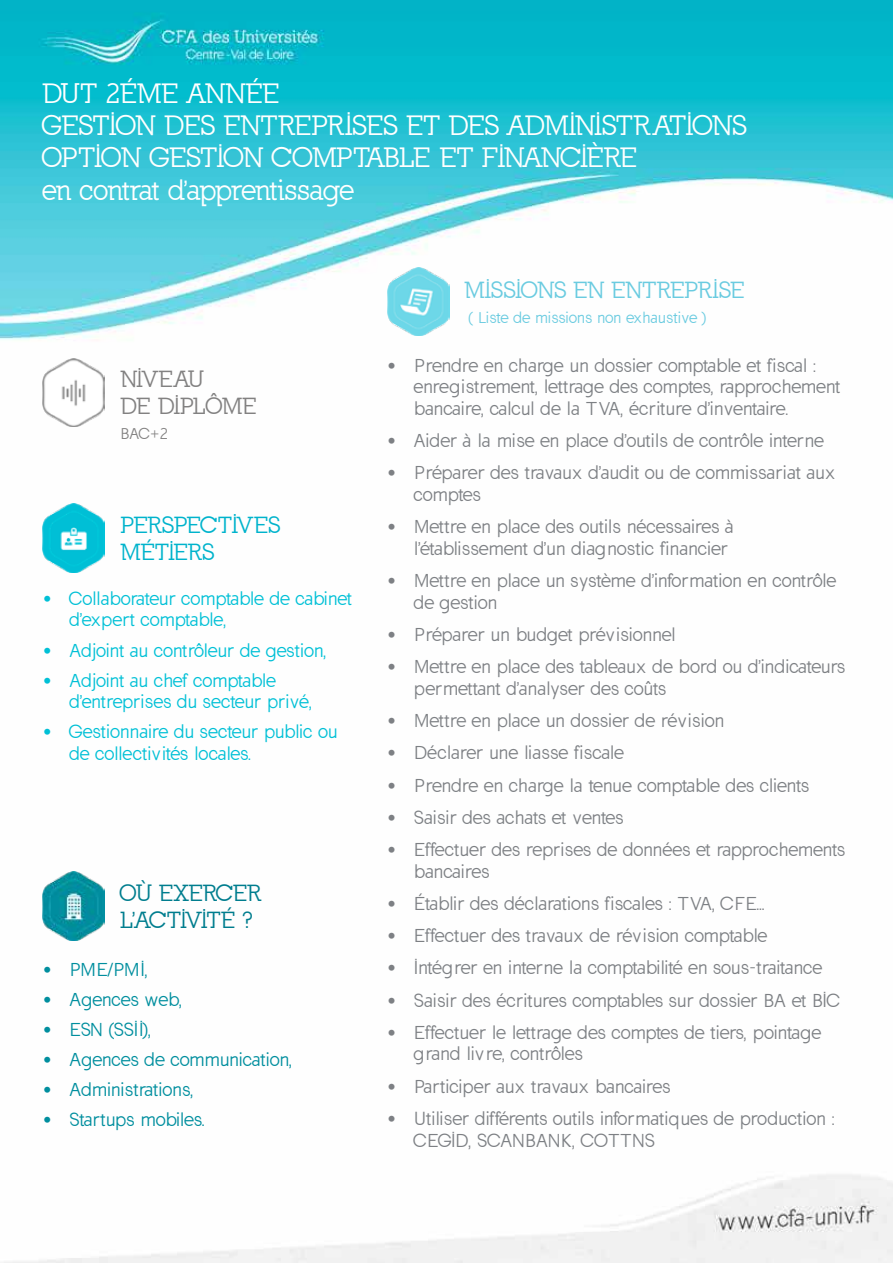
<style>
.page{position:relative;width:893px;height:1263px;background:#fff}
.page>*{position:absolute;margin:0;border:0;box-sizing:border-box;transform-origin:0 0}
.t1{font:27px/32.4px "California";color:#fff}
.t2{font:22.5px "California";color:#6acbe0}
.t3{font:22.5px/27px "California";color:#007d8e}
.t4{font:22.5px/27px "California";color:#00b3cc}
.t5{font:22.5px/27px "California";color:#828181}
.t6{font:18px/21.6px "California Sans";color:#7d8084}
.t7{font:18px/21.6px "California Sans";color:#00c0d6}
.t8{font:18px/21.6px "California Sans";letter-spacing:.025em;color:#7d8084}
.t9{font:18px "California Sans";letter-spacing:.02em;color:#008e9e}
.t10{font:18px "California Sans";letter-spacing:.03em;color:#7d8084}
.t11{font:18px "California Sans";color:#008e9e}
.t12{font:15px "California Sans";letter-spacing:.025em;color:#6acbe0}
.t13{font:15px "California Sans";color:#828181}
</style>
<div class="page">
<img style="left:0;top:0;width:893px;height:1263px">
<img style="left:43px;top:358px;width:62px;height:69px">
<img style="left:43px;top:503px;width:62px;height:69px">
<img style="left:387px;top:267px;width:62px;height:69px">
<img style="left:43px;top:872px;width:62px;height:68px">
<h1 class="t1" style="left:43px;top:77px;width:705px">DUT 2ÉME ANNÉE<br>GESTION DES ENTREPRISES ET DES ADMINISTR ATIONS<br>OPTION GESTION COMPTABLE ET FINANCIÈRE<br>en contrat d'apprentissage</h1>
<p class="t5" style="left:120px;top:366px;width:138px">NIVEAU<br>DE DIPLÔME</p>
<p class="t13" style="left:120px;top:425px;width:49px">BAC+2</p>
<p class="t4" style="left:120px;top:512px;width:161px">PERSPECTIVES<br>MÉTIERS</p>
<p class="t7" style="left:70px;top:588px;width:284px;text-indent:-27px">• Collaborateur comptable de cabinet d'expert comptable,</p>
<p class="t7" style="left:43px;top:639px;width:285px">• Adjoint au contrôleur de gestion,</p>
<p class="t7" style="left:70px;top:670px;width:244px;text-indent:-27px">• Adjoint au chef comptable d'entreprises du secteur privé,</p>
<p class="t7" style="left:70px;top:721px;width:269px;text-indent:-27px">• Gestionnaire du secteur public ou de collectivités locales.</p>
<p class="t3" style="left:120px;top:880px;width:142px">OÙ EXERCER<br>L'ACTIVITÉ ?</p>
<p class="t9" style="left:43px;top:959px;width:106px">• PME/PMI,</p>
<p class="t9" style="left:43px;top:989px;width:141px">• Agences web,</p>
<p class="t9" style="left:43px;top:1019px;width:110px">• ESN (SSII),</p>
<p class="t11" style="left:43px;top:1049px;width:251px">• Agences de communication,</p>
<p class="t9" style="left:43px;top:1079px;width:152px">• Administrations,</p>
<p class="t9" style="left:43px;top:1109px;width:163px">• Startups mobiles.</p>
<p class="t2" style="left:464px;top:277px;width:281px">MISSIONS EN ENTREPRISE</p>
<p class="t12" style="left:469px;top:309px;width:239px">( Liste de missions non exhaustive )</p>
<p class="t6" style="left:414px;top:355px;width:428px;text-indent:-27px">• Prendre en charge un dossier comptable et fiscal : enregistrement, lettrage des comptes, rapprochement bancaire, calcul de la TVA, écriture d'inventaire.</p>
<p class="t6" style="left:387px;top:430px;width:438px">• Aider à la mise en place d'outils de contrôle interne</p>
<p class="t6" style="left:414px;top:462px;width:423px;text-indent:-27px">• Préparer des travaux d'audit ou de commissariat aux comptes</p>
<p class="t8" style="left:414px;top:516px;width:321px;text-indent:-27px">• Mettre en place des outils nécessaires à l'établissement d'un diagnostic financier</p>
<p class="t6" style="left:414px;top:570px;width:424px;text-indent:-27px">• Mettre en place un système d'information en contrôle de gestion</p>
<p class="t6" style="left:387px;top:624px;width:290px">• Préparer un budget prévisionnel</p>
<p class="t6" style="left:414px;top:656px;width:432px;text-indent:-27px">• Mettre en place des tableaux de bord ou d'indicateurs permettant d'analyser des coûts</p>
<p class="t8" style="left:387px;top:710px;width:338px">• Mettre en place un dossier de révision</p>
<p class="t10" style="left:387px;top:742px;width:238px">• Déclarer une liasse fiscale</p>
<p class="t6" style="left:387px;top:774px;width:423px">• Prendre en charge la tenue comptable des clients</p>
<p class="t6" style="left:387px;top:807px;width:238px">• Saisir des achats et ventes</p>
<p class="t6" style="left:414px;top:839px;width:432px;text-indent:-27px">• Effectuer des reprises de données et rapprochements bancaires</p>
<p class="t6" style="left:387px;top:893px;width:379px">• Établir des déclarations fiscales : TVA, CFE...</p>
<p class="t6" style="left:387px;top:925px;width:382px">• Effectuer des travaux de révision comptable</p>
<p class="t6" style="left:387px;top:957px;width:436px">• Intégrer en interne la comptabilité en sous-traitance</p>
<p class="t8" style="left:387px;top:989px;width:455px">• Saisir des écritures comptables sur dossier BA et BIC</p>
<p class="t6" style="left:414px;top:1022px;width:408px;text-indent:-27px">• Effectuer le lettrage des comptes de tiers, pointage grand livre, contrôles</p>
<p class="t6" style="left:387px;top:1076px;width:285px">• Participer aux travaux bancaires</p>
<p class="t6" style="left:414px;top:1108px;width:422px;text-indent:-27px">• Utiliser différents outils informatiques de production :<br>CEGID, SCANBANK, COTTNS</p>
</div>
